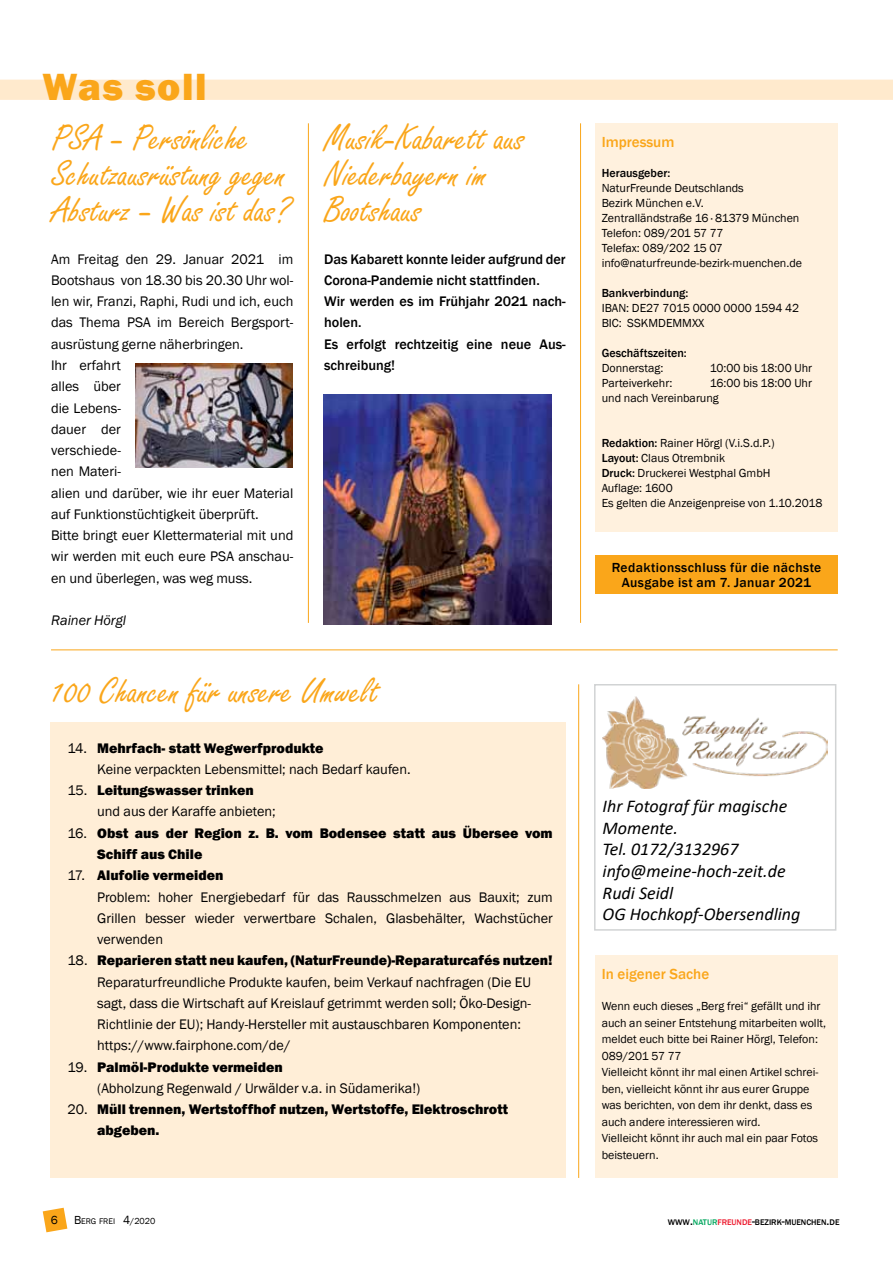
<style>
.page{position:relative;width:893px;height:1263px;background:#fff}
.page>*{position:absolute;margin:0;border:0;box-sizing:border-box;transform-origin:0 0}
.t1{font:39px/36px "Freestyle Script";color:#faa61a}
.t2{font:800 39px "Franklin Gothic";letter-spacing:.04em;color:#faa61a}
.t3{font:italic 18px/21.6px "Calibri";color:#000}
.t4{font:500 15px "Franklin Gothic";color:#faa61a}
.t5{font:14.25px/21.3px "Franklin Gothic";color:#000}
.t6{font:500 14.25px/21.3px "Franklin Gothic";color:#000}
.t7{font:800 14.25px/21.3px "Franklin Gothic";color:#000}
.t8{font:italic 14.25px "Franklin Gothic";color:#000}
.t9{font:500 13.5px/15px "Franklin Gothic";letter-spacing:.03em;color:#000;text-align:center}
.t10{font:12px/15px "Franklin Gothic";color:#000}
.t11{font:500 12px "Franklin Gothic";color:#000}
.t12{font:500 8.4px "Franklin Gothic";color:#000}
.t13{font:8.4px "Franklin Gothic";color:#000}
.s1{font-weight:800}
.s2{font-weight:400}
.s3{font-weight:500}
.s4{font-size:12px}
.s5{font-size:9px}
.s6{color:#00a65d}
.s7{color:#ed1b2f}
</style>
<div class="page">
<svg style="left:43px;top:1208px;width:24px;height:24px"></svg>
<div style="left:0;top:80px;width:893px;height:20px;background:#ffeacd"></div>
<div style="left:50px;top:723px;width:516px;height:455px;background:#ffeed7"></div>
<div style="left:594px;top:684px;width:242px;height:247px;border:2px solid #d1d3d4"></div>
<img style="left:603px;top:697px;width:225px;height:92px">
<div style="left:595px;top:123px;width:243px;height:408px;background:#fff1de"></div>
<div style="left:595px;top:556px;width:243px;height:38px;background:#faa61a"></div>
<div style="left:595px;top:955px;width:243px;height:223px;background:#fff1de"></div>
<img style="left:324px;top:394px;width:227px;height:230px">
<img style="left:135px;top:363px;width:157px;height:105px">
<hr style="left:51px;top:649px;width:787px;height:1px;background:#faa61a">
<hr style="left:308px;top:123px;width:1px;height:500px;background:#faa61a">
<hr style="left:580px;top:123px;width:1px;height:500px;background:#faa61a">
<hr style="left:578px;top:684px;width:1px;height:494px;background:#faa61a">
<h1 class="t2" style="left:43px;top:61px;width:165px">Was soll</h1>
<h1 class="t1" style="left:52px;top:122px;width:239px">PSA – Persönliche<br>Schutzausrüstung gegen<br>Absturz – Was ist das?</h1>
<p class="t5" style="left:51px;top:249px;width:244px">Am Freitag den 29. Januar 2021 im<br>Bootshaus von 18.30 bis 20.30 Uhr wol&shy;len wir, Franzi, Raphi, Rudi und ich, euch das Thema PSA im Bereich Bergsport&shy;ausrüstung gerne näherbringen.<br>Ihr erfahrt<br>alles über<br>die Lebens-<br>dauer der<br>verschiede-<br>nen Materi-<br>alien und darüber, wie ihr euer Material auf Funktionstüchtigkeit überprüft.<br>Bitte bringt euer Klettermaterial mit und wir werden mit euch eure PSA anschau&shy;en und überlegen, was weg muss.</p>
<p class="t8" style="left:51px;top:611px;width:77px">Rainer Hörgl</p>
<h1 class="t1" style="left:325px;top:122px;width:202px">Musik-Kabarett aus<br>Niederbayern im<br>Bootshaus</h1>
<p class="t6" style="left:324px;top:248px;width:243px">Das Kabarett konnte leider aufgrund der<br>Corona-Pandemie nicht stattfinden.<br>Wir werden es im Frühjahr 2021 nach&shy;holen.<br>Es erfolgt rechtzeitig eine neue Aus&shy;schreibung!</p>
<h1 class="t1" style="left:51px;top:674px;width:329px">100 Chancen für unsere Umwelt</h1>
<p class="t5" style="left:97px;top:738px;width:315px;text-indent:-30px">14. <span class="s1">Mehrfach- statt Wegwerfprodukte<br></span>Keine verpackten Lebensmittel; nach Bedarf kaufen.</p>
<p class="t5" style="left:97px;top:780px;width:180px;text-indent:-30px">15. <span class="s1">Leitungswasser trinken </span>und aus der Karaffe anbieten;</p>
<p class="t7" style="left:97px;top:822px;width:457px;text-indent:-30px"><span class="s2">16.</span> Obst aus der Region z. B. vom Bodensee statt aus Übersee vom<br>Schiff aus Chile</p>
<p class="t5" style="left:97px;top:865px;width:457px;text-indent:-30px">17. <span class="s1">Alufolie vermeiden<br></span>Problem: hoher Energiebedarf für das Rausschmelzen aus Bauxit; zum Grillen besser wieder verwertbare Schalen, Glasbehälter, Wachstücher verwenden</p>
<p class="t5" style="left:97px;top:950px;width:457px;text-indent:-30px">18. <span class="s1">Reparieren statt neu kaufen, (NaturFreunde)-Reparaturcafés nutzen!<br></span>Reparaturfreundliche Produkte kaufen, beim Verkauf nachfragen (Die EU sagt, dass die Wirtschaft auf Kreislauf getrimmt werden soll; Öko-Design-Richtlinie der EU); Handy-Hersteller mit austauschbaren Komponenten: https://www.fairphone.com/de/</p>
<p class="t5" style="left:97px;top:1056px;width:325px;text-indent:-30px">19. <span class="s1">Palmöl-Produkte vermeiden<br></span>(Abholzung Regenwald / Urwälder v.a. in Südamerika!)</p>
<p class="t7" style="left:97px;top:1099px;width:412px;text-indent:-30px"><span class="s2">20.</span> Müll trennen, Wertstoffhof nutzen, Wertstoffe, Elektroschrott abgeben.</p>
<p class="t4" style="left:602px;top:132px;width:74px">Impressum</p>
<p class="t11" style="left:602px;top:165px;width:70px">Herausgeber:</p>
<p class="t10" style="left:602px;top:180px;width:202px">NaturFreunde Deutschlands<br>Bezirk München e.V.<br>Zentralländstraße 16 · 81379 München<br>Telefon: 089/201 57 77<br>Telefax: 089/202 15 07 info@naturfreunde-bezirk-muenchen.de</p>
<p class="t11" style="left:602px;top:285px;width:88px">Bankverbindung:</p>
<p class="t10" style="left:602px;top:300px;width:199px">IBAN: DE27 7015 0000 0000 1594 42<br>BIC: SSKMDEMMXX</p>
<p class="t11" style="left:602px;top:345px;width:87px">Geschäftszeiten:</p>
<p class="t10" style="left:602px;top:360px;width:63px">Donnerstag:</p>
<p class="t10" style="left:710px;top:360px;width:104px">10:00 bis 18:00 Uhr</p>
<p class="t10" style="left:602px;top:375px;width:72px">Parteiverkehr:</p>
<p class="t10" style="left:602px;top:375px;width:212px;text-indent:108px">16:00 bis 18:00 Uhr und nach Vereinbarung</p>
<p class="t10" style="left:602px;top:435px;width:222px"><span class="s3">Redaktion:</span> Rainer Hörgl (V.i.S.d.P.)<br><span class="s3">Layout:</span> Claus Otrembnik<br><span class="s3">Druck:</span> Druckerei Westphal GmbH<br>Auflage: 1600<br>Es gelten die Anzeigenpreise von 1.10.2018</p>
<p class="t9" style="left:612px;top:560px;width:211px">Redaktionsschluss für die nächste<br>Ausgabe ist am 7. Januar 2021</p>
<p class="t3" style="left:603px;top:794px;width:199px">Ihr Fotograf für magische<br>Momente.<br>Tel. 0172/3132967 info@meine-hoch-zeit.de<br>Rudi Seidl<br>OG Hochkopf-Obersendling</p>
<p class="t4" style="left:602px;top:964px;width:109px">In eigener Sache</p>
<p class="t10" style="left:602px;top:998px;width:226px;line-height:16.5px">Wenn euch dieses „Berg frei“ gefällt und ihr auch an seiner Entstehung mitarbeiten wollt, meldet euch bitte bei Rainer Hörgl, Telefon:<br>089/201 57 77<br>Vielleicht könnt ihr mal einen Artikel schrei&shy;ben, vielleicht könnt ihr aus eurer Gruppe was berichten, von dem ihr denkt, dass es auch andere interessieren wird.<br>Vielleicht könnt ihr auch mal ein paar Fotos beisteuern.</p>
<p class="t10" style="left:51px;top:1213px;width:9px">6</p>
<p class="t13" style="left:74px;top:1216px;width:83px"><span class="s4">B</span>ERG FREI <span class="s4">4</span><span class="s5">/2020</span></p>
<p class="t12" style="left:668px;top:1216px;width:173px">WWW<span class="s4">.</span><span class="s6">NATUR</span><span class="s7">FREUNDE</span><span class="s4">-</span>BEZIRK<span class="s4">-</span>MUENCHEN<span class="s4">.</span>DE</p>
</div>
